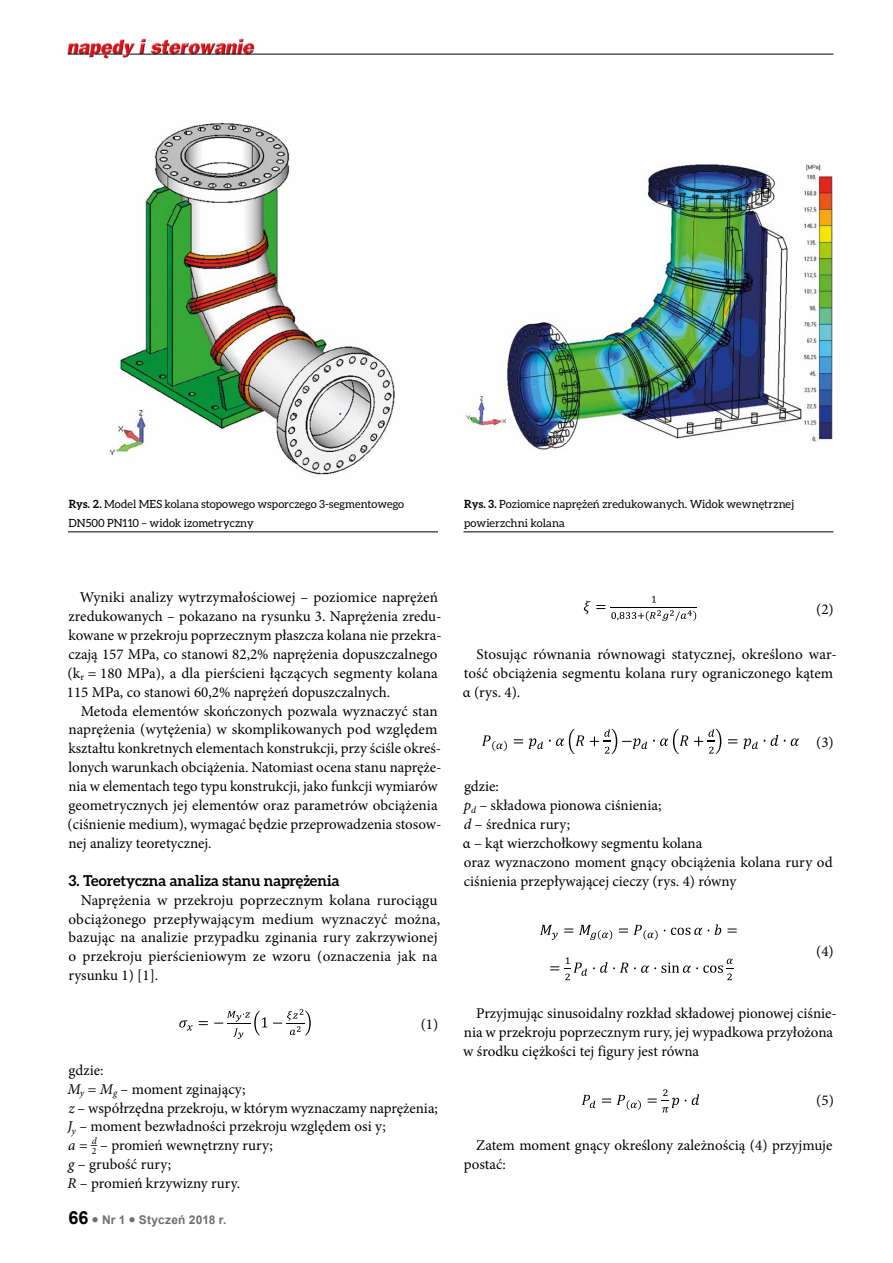
<style>
.page{position:relative;width:893px;height:1263px;background:#fff}
.page>*{position:absolute;margin:0;border:0;box-sizing:border-box;transform-origin:0 0}
.t1{font:15px/18.9px "Minion Pro";color:#000}
.t2{font:700 15px "Aleo";letter-spacing:.005em;color:#000}
.t3{font:700 12px "Arial";letter-spacing:.015em;color:#706f6f}
.t4{font:11.25px/18.9px "Aleo";color:#000}
.s1{font-weight:700}
.s2{font-style:italic}
.s3{font-size:18px;color:#000}
</style>
<div class="page">
<img style="left:67px;top:38px;width:190px;height:21px">
<hr style="left:129px;top:54px;width:704px;height:1px;background:#000">
<svg style="left:68px;top:54px;width:55px;height:1px"></svg>
<svg style="left:179px;top:1020px;width:14px;height:10px"></svg>
<svg style="left:199px;top:1021px;width:9px;height:4px"></svg>
<svg style="left:214px;top:1009px;width:97px;height:30px"></svg>
<svg style="left:584px;top:601px;width:21px;height:13px"></svg>
<svg style="left:652px;top:596px;width:3px;height:6px"></svg>
<svg style="left:611px;top:610px;width:85px;height:11px"></svg>
<hr style="left:611px;top:606px;width:86px;height:1px;background:#000">
<svg style="left:482px;top:735px;width:25px;height:16px"></svg>
<svg style="left:514px;top:738px;width:29px;height:11px"></svg>
<svg style="left:549px;top:729px;width:98px;height:24px"></svg>
<svg style="left:653px;top:729px;width:105px;height:24px"></svg>
<svg style="left:764px;top:735px;width:35px;height:11px"></svg>
<svg style="left:540px;top:925px;width:18px;height:15px"></svg>
<svg style="left:564px;top:925px;width:48px;height:15px"></svg>
<svg style="left:619px;top:925px;width:39px;height:15px"></svg>
<svg style="left:664px;top:924px;width:73px;height:11px"></svg>
<svg style="left:550px;top:966px;width:9px;height:5px"></svg>
<svg style="left:565px;top:957px;width:22px;height:23px"></svg>
<svg style="left:593px;top:958px;width:140px;height:22px"></svg>
<svg style="left:582px;top:1095px;width:14px;height:13px"></svg>
<svg style="left:602px;top:1095px;width:39px;height:15px"></svg>
<svg style="left:648px;top:1089px;width:51px;height:23px"></svg>
<hr style="left:463px;top:532px;width:370px;height:1px;background:#000">
<img style="left:109px;top:123px;width:286px;height:352px">
<hr style="left:68px;top:532px;width:370px;height:1px;background:#000">
<img style="left:466px;top:164px;width:367px;height:286px">
<p class="t4" style="left:69px;top:494px;width:337px"><span class="s1">Rys. 2.</span> Model MES kolana stopowego wsporczego 3-segmentowego<br>DN500 PN110 – widok izometryczny</p>
<p class="t4" style="left:464px;top:494px;width:331px"><span class="s1">Rys. 3.</span> Poziomice naprężeń zredukowanych. Widok wewnętrznej powierzchni kolana</p>
<p class="t1" style="left:67px;top:588px;width:376px;text-indent:13px">Wyniki analizy wytrzymałościowej – poziomice naprężeń zredukowanych – pokazano na rysunku 3. Naprężenia zredu&shy;kowane w przekroju poprzecznym płaszcza kolana nie przekra&shy;czają 157 MPa, co stanowi 82,2% naprężenia dopuszczalnego (k<sub>r</sub> = 180 MPa), a dla pierścieni łączących segmenty kolana 115 MPa, co stanowi 60,2% naprężeń dopuszczalnych.</p>
<p class="t1" style="left:68px;top:701px;width:375px;text-indent:13px">Metoda elementów skończonych pozwala wyznaczyć stan naprężenia (wytężenia) w skomplikowanych pod względem kształtu konkretnych elementach konstrukcji, przy ściśle okreś&shy;lonych warunkach obciążenia. Natomiast ocena stanu napręże&shy;nia w elementach tego typu konstrukcji, jako funkcji wymiarów geometrycznych jej elementów oraz parametrów obciążenia (ciśnienie medium), wymagać będzie przeprowadzenia stosow&shy;nej analizy teoretycznej.</p>
<p class="t2" style="left:68px;top:872px;width:273px">3. Teoretyczna analiza stanu naprężenia</p>
<p class="t1" style="left:68px;top:890px;width:373px;text-indent:12px">Naprężenia w przekroju poprzecznym kolana rurociągu obciążonego przepływającym medium wyznaczyć można, bazując na analizie przypadku zginania rury zakrzywionej o przekroju pierścieniowym ze wzoru (oznaczenia jak na rysunku 1) [1].</p>
<p class="t1" style="left:421px;top:1015px;width:19px">(1)</p>
<p class="t1" style="left:67px;top:1060px;width:372px">gdzie:<br><span class="s2">M</span><sub>y</sub> <span class="s2">= M</span><sub>g</sub> – moment zginający;<br><span class="s2">z</span> – współrzędna przekroju, w którym wyznaczamy naprężenia;<br><span class="s2">J</span><sub>y</sub> – moment bezwładności przekroju względem osi y;<br><span class="s2">a</span> = <sup>d</sup>–<sub>2</sub> – promień wewnętrzny rury;<br><span class="s2">g</span> – grubość rury;<br><span class="s2">R</span> – promień krzywizny rury.</p>
<p class="t3" style="left:68px;top:1212px;width:160px"><span class="s3">66</span> ● Nr 1 ● Styczeń 2018 r.</p>
<p class="t1" style="left:816px;top:599px;width:19px">(2)</p>
<p class="t1" style="left:463px;top:645px;width:376px;text-indent:14px">Stosując równania równowagi statycznej, określono war&shy;tość obciążenia segmentu kolana rury ograniczonego kątem α (rys. 4).</p>
<p class="t1" style="left:816px;top:733px;width:19px">(3)</p>
<p class="t1" style="left:463px;top:777px;width:371px">gdzie:<br><span class="s2">p</span><sub>d</sub> – składowa pionowa ciśnienia;<br><span class="s2">d</span> – średnica rury;<br>α – kąt wierzchołkowy segmentu kolana<br>oraz wyznaczono moment gnący obciążenia kolana rury od ciśnienia przepływającej cieczy (rys. 4) równy</p>
<p class="t1" style="left:816px;top:942px;width:19px">(4)</p>
<p class="t1" style="left:463px;top:1004px;width:375px;text-indent:13px">Przyjmując sinusoidalny rozkład składowej pionowej ciśnie&shy;nia w przekroju poprzecznym rury, jej wypadkowa przyłożona w środku ciężkości tej figury jest równa</p>
<p class="t1" style="left:816px;top:1091px;width:19px">(5)</p>
<p class="t1" style="left:464px;top:1136px;width:370px;text-indent:12px">Zatem moment gnący określony zależnością (4) przyjmuje postać:</p>
</div>
